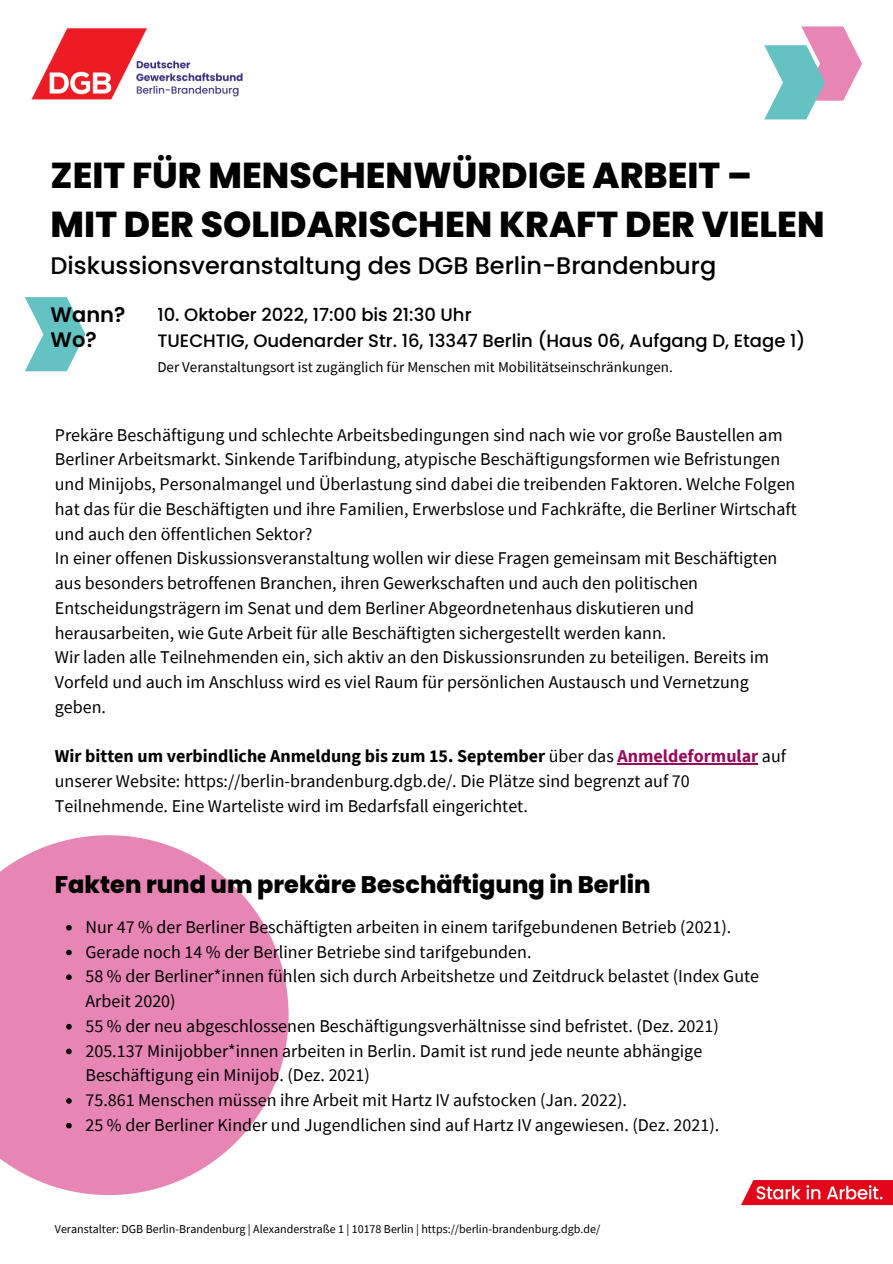
<style>
.page{position:relative;width:893px;height:1264px;background:#fff}
.page>*{position:absolute;margin:0;border:0;box-sizing:border-box;transform-origin:0 0}
.t1{font:800 36px/49.5px "Poppins";color:#000}
.t2{font:500 24px "Poppins";color:#000}
.t3{font:800 24px "Poppins";color:#000}
.t4{font:600 21px/25px "Poppins";color:#000}
.t5{font:18px/24.8px "Source Sans Pro";color:#000}
.t6{font:500 18px/25.8px "Poppins";color:#000}
.t7{font:15px "Source Sans Pro";color:#000}
.t8{font:12px "Source Sans Pro";color:#000}
.s1{font-weight:700}
.s2{font-weight:700;color:#960b5a}
</style>
<div class="page">
<img style="left:31px;top:28px;width:212px;height:72px">
<svg style="left:25px;top:297px;width:60px;height:74px"></svg>
<img style="left:741px;top:1180px;width:151px;height:26px">
<svg style="left:0;top:835px;width:288px;height:359px;fill:#e785b5"></svg>
<hr style="left:617px;top:763px;width:141px;height:1px;background:#960b5a">
<svg style="left:66px;top:924px;width:6px;height:6px"></svg>
<svg style="left:66px;top:949px;width:6px;height:6px"></svg>
<svg style="left:66px;top:974px;width:6px;height:6px"></svg>
<svg style="left:66px;top:1023px;width:6px;height:6px"></svg>
<svg style="left:66px;top:1048px;width:6px;height:6px"></svg>
<svg style="left:66px;top:1098px;width:6px;height:5px"></svg>
<svg style="left:66px;top:1122px;width:6px;height:6px"></svg>
<svg style="left:764px;top:26px;width:97px;height:93px"></svg>
<h1 class="t1" style="left:51px;top:150px;width:775px">ZEIT FÜR MENSCHENWÜRDIGE ARBEIT –<br>MIT DER SOLIDARISCHEN KRAFT DER VIELEN</h1>
<h2 class="t2" style="left:51px;top:249px;width:667px">Diskussionsveranstaltung des DGB Berlin-Brandenburg</h2>
<p class="t4" style="left:51px;top:302px;width:76px">Wann?<br>Wo?</p>
<p class="t6" style="left:157px;top:302px;width:649px">10. Oktober 2022, 17:00 bis 21:30 Uhr<br>TUECHTIG, Oudenarder Str. 16, 13347 Berlin (Haus 06, Aufgang D, Etage 1)</p>
<p class="t7" style="left:157px;top:357px;width:517px">Der Veranstaltungsort ist zugänglich für Menschen mit Mobilitätseinschränkungen.</p>
<p class="t5" style="left:55px;top:422px;width:743px">Prekäre Beschäftigung und schlechte Arbeitsbedingungen sind nach wie vor große Baustellen am Berliner Arbeitsmarkt. Sinkende Tarifbindung, atypische Beschäftigungsformen wie Befristungen und Minijobs, Personalmangel und Überlastung sind dabei die treibenden Faktoren. Welche Folgen hat das für die Beschäftigten und ihre Familien, Erwerbslose und Fachkräfte, die Berliner Wirtschaft und auch den öffentlichen Sektor?<br>In einer offenen Diskussionsveranstaltung wollen wir diese Fragen gemeinsam mit Beschäftigten aus besonders betroffenen Branchen, ihren Gewerkschaften und auch den politischen Entscheidungsträgern im Senat und dem Berliner Abgeordnetenhaus diskutieren und herausarbeiten, wie Gute Arbeit für alle Beschäftigten sichergestellt werden kann.<br>Wir laden alle Teilnehmenden ein, sich aktiv an den Diskussionsrunden zu beteiligen. Bereits im Vorfeld und auch im Anschluss wird es viel Raum für persönlichen Austausch und Vernetzung geben.</p>
<p class="t5" style="left:55px;top:743px;width:732px"><span class="s1">Wir bitten um verbindliche Anmeldung bis zum 15. September</span> über das <span class="s2">Anmeldeformular</span> auf unserer Website: https://berlin-brandenburg.dgb.de/. Die Plätze sind begrenzt auf 70<br>Teilnehmende. Eine Warteliste wird im Bedarfsfall eingerichtet.</p>
<h2 class="t3" style="left:55px;top:867px;width:597px">Fakten rund um prekäre Beschäftigung in Berlin</h2>
<p class="t5" style="left:85px;top:914px;width:675px">Nur 47 % der Berliner Beschäftigten arbeiten in einem tarifgebundenen Betrieb (2021).<br>Gerade noch 14 % der Berliner Betriebe sind tarifgebunden.<br>58 % der Berliner*innen fühlen sich durch Arbeitshetze und Zeitdruck belastet (Index Gute Arbeit 2020)<br>55 % der neu abgeschlossenen Beschäftigungsverhältnisse sind befristet. (Dez. 2021)<br>205.137 Minijobber*innen arbeiten in Berlin. Damit ist rund jede neunte abhängige Beschäftigung ein Minijob. (Dez. 2021)<br>75.861 Menschen müssen ihre Arbeit mit Hartz IV aufstocken (Jan. 2022).<br>25 % der Berliner Kinder und Jugendlichen sind auf Hartz IV angewiesen. (Dez. 2021).</p>
<p class="t8" style="left:55px;top:1220px;width:547px">Veranstalter: DGB Berlin-Brandenburg | Alexanderstraße 1 | 10178 Berlin | https://berlin-brandenburg.dgb.de/</p>
</div>
